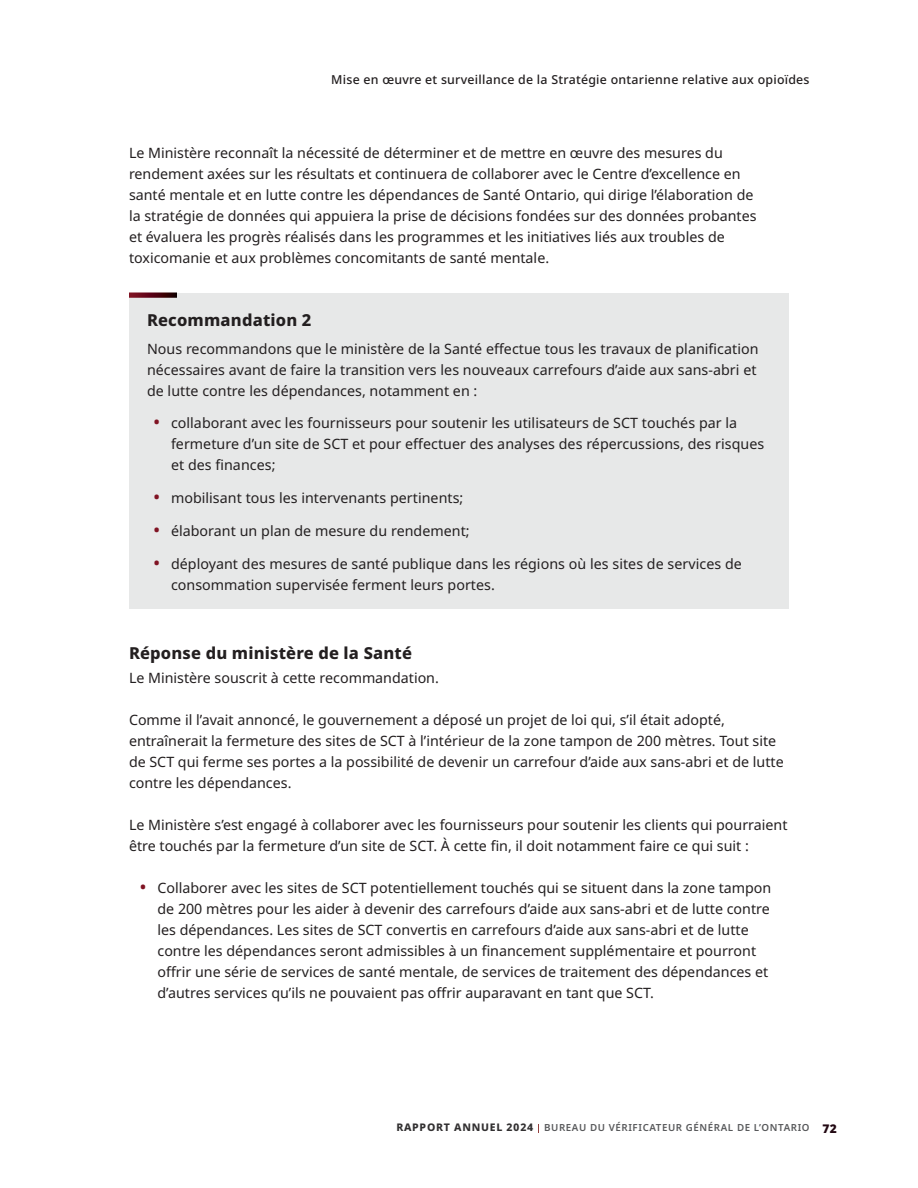
<style>
.page{position:relative;width:918px;height:1188px;background:#fff}
.page>*{position:absolute;margin:0;border:0;box-sizing:border-box;transform-origin:0 0}
.t1{font:800 16.5px "Noto Sans";letter-spacing:.01em;color:#231f20}
.t2{font:14.25px/21px "Noto Sans";color:#231f20}
.t3{font:500 12.3px "Noto Sans";letter-spacing:.02em;color:#231f20}
.t4{font:600 9.75px "Noto Sans";letter-spacing:.06em;color:#58595b}
.s1{font-family:"Noto Sans Display";font-size:19.5px;color:#801323}
.s2{font-weight:800;font-size:10.5px;color:#323031}
.s3{font-weight:900;font-size:12px;color:#230913}
</style>
<div class="page">
<div style="left:129px;top:293px;width:660px;height:55px;background:#e7e8e8"></div>
<svg style="left:129px;top:292px;width:48px;height:6px"></svg>
<div style="left:129px;top:328px;width:660px;height:92px;background:#e7e8e8"></div>
<div style="left:129px;top:397px;width:660px;height:92px;background:#e7e8e8"></div>
<div style="left:129px;top:472px;width:660px;height:50px;background:#e7e8e8"></div>
<div style="left:129px;top:505px;width:660px;height:50px;background:#e7e8e8"></div>
<div style="left:129px;top:538px;width:660px;height:71px;background:#e7e8e8"></div>
<p class="t3" style="left:331px;top:71px;width:480px">Mise en œuvre et surveillance de la Stratégie ontarienne relative aux opioïdes</p>
<p class="t2" style="left:129px;top:142px;width:629px">Le Ministère reconnaît la nécessité de déterminer et de mettre en œuvre des mesures du rendement axées sur les résultats et continuera de collaborer avec le Centre d’excellence en santé mentale et en lutte contre les dépendances de Santé Ontario, qui dirige l’élaboration de la stratégie de données qui appuiera la prise de décisions fondées sur des données probantes et évaluera les progrès réalisés dans les programmes et les initiatives liés aux troubles de toxicomanie et aux problèmes concomitants de santé mentale.</p>
<p class="t1" style="left:147px;top:307px;width:166px">Recommandation 2</p>
<p class="t2" style="left:147px;top:339px;width:613px">Nous recommandons que le ministère de la Santé effectue tous les travaux de planification nécessaires avant de faire la transition vers les nouveaux carrefours d’aide aux sans-abri et de lutte contre les dépendances, notamment en :</p>
<p class="t2" style="left:171px;top:412px;width:595px;text-indent:-18px"><span class="s1">•</span> collaborant avec les fournisseurs pour soutenir les utilisateurs de SCT touchés par la fermeture d’un site de SCT et pour effectuer des analyses des répercussions, des risques et des finances;</p>
<p class="t2" style="left:153px;top:487px;width:312px"><span class="s1">•</span> mobilisant tous les intervenants pertinents;</p>
<p class="t2" style="left:153px;top:520px;width:318px"><span class="s1">•</span> élaborant un plan de mesure du rendement;</p>
<p class="t2" style="left:171px;top:553px;width:572px;text-indent:-18px"><span class="s1">•</span> déployant des mesures de santé publique dans les régions où les sites de services de consommation supervisée ferment leurs portes.</p>
<p class="t1" style="left:129px;top:640px;width:285px">Réponse du ministère de la Santé</p>
<p class="t2" style="left:129px;top:667px;width:311px">Le Ministère souscrit à cette recommandation.</p>
<p class="t2" style="left:129px;top:709px;width:656px">Comme il l’avait annoncé, le gouvernement a déposé un projet de loi qui, s’il était adopté, entraînerait la fermeture des sites de SCT à l’intérieur de la zone tampon de 200 mètres. Tout site de SCT qui ferme ses portes a la possibilité de devenir un carrefour d’aide aux sans-abri et de lutte contre les dépendances.</p>
<p class="t2" style="left:129px;top:814px;width:660px">Le Ministère s’est engagé à collaborer avec les fournisseurs pour soutenir les clients qui pourraient être touchés par la fermeture d’un site de SCT. À cette fin, il doit notamment faire ce qui suit :</p>
<p class="t2" style="left:158px;top:877px;width:615px;text-indent:-18px"><span class="s1">•</span> Collaborer avec les sites de SCT potentiellement touchés qui se situent dans la zone tampon de 200 mètres pour les aider à devenir des carrefours d’aide aux sans-abri et de lutte contre les dépendances. Les sites de SCT convertis en carrefours d’aide aux sans-abri et de lutte contre les dépendances seront admissibles à un financement supplémentaire et pourront offrir une série de services de santé mentale, de services de traitement des dépendances et d’autres services qu’ils ne pouvaient pas offrir auparavant en tant que SCT.</p>
<p class="t4" style="left:396px;top:1121px;width:442px"><span class="s2">RAPPORT ANNUEL 2024</span> BUREAU DU VÉRIFICATEUR GÉNÉRAL DE L’ONTARIO <span class="s3">72</span></p>
</div>
